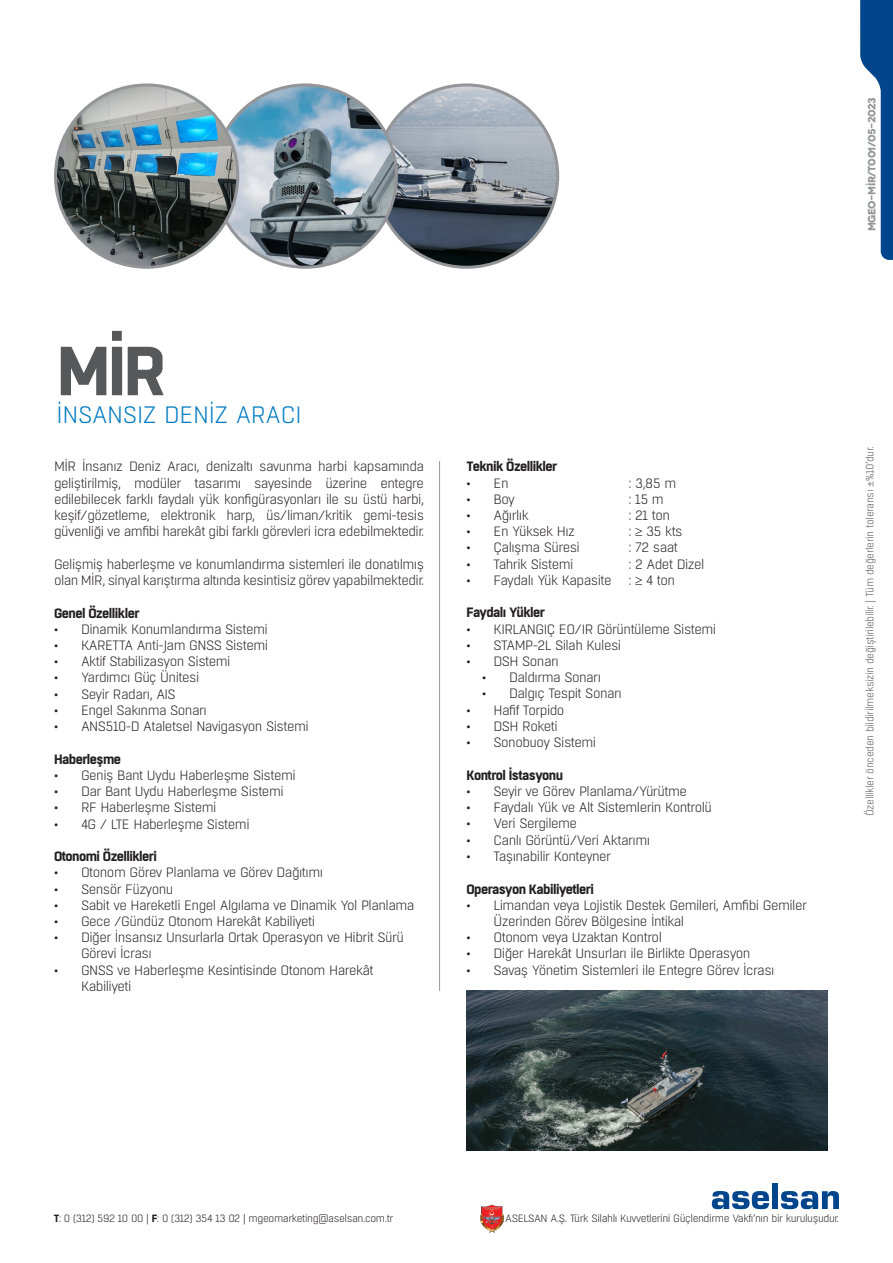
<style>
.page{position:relative;width:893px;height:1263px;background:#fff}
.page>*{position:absolute;margin:0;border:0;box-sizing:border-box;transform-origin:0 0}
.t1{font:700 69.15px "Boxed";color:#57585a}
.t2{font:300 23.7px "Boxed";letter-spacing:-.015em;color:#007ac2}
.t3{font:300 13.5px/16.2px "Boxed";letter-spacing:-.04em;color:#231f20}
.sda{font:700 13.5px "Boxed";letter-spacing:-.04em;color:#231f20}
.t4{font:300 10.5px "Boxed";letter-spacing:-.04em;color:#231f20}
.t5{font:300 10.5px "Boxed";letter-spacing:-.04em;color:#57585a}
.t6{font:700 10.5px "Novecentowide";letter-spacing:-.04em;color:#939598}
.s1{font-family:"Minion Pro";font-weight:400}
.s2{font-weight:700}
</style>
<div class="page">
<img style="left:480px;top:1204px;width:23px;height:28px">
<svg style="left:712px;top:1191px;width:57px;height:18px"></svg>
<div style="left:772px;top:1183px;width:6px;height:26px;background:#01468c"></div>
<svg style="left:781px;top:1191px;width:58px;height:18px"></svg>
<svg style="left:860px;top:0;width:33px;height:260px"></svg>
<hr style="left:439px;top:461px;width:1px;height:530px;background:#939598">
<img style="left:375px;top:85px;width:183px;height:182px;border-radius:91px">
<img style="left:214px;top:85px;width:182px;height:182px;border-radius:91px">
<img style="left:56px;top:85px;width:182px;height:182px;border-radius:91px">
<img style="left:467px;top:991px;width:361px;height:159px">
<p class="t1" style="left:57px;top:325px;width:112px">MİR</p>
<p class="t2" style="left:57px;top:400px;width:247px">İNSANSIZ DENİZ ARACI</p>
<p class="t3" style="left:54px;top:459px;width:372px;text-align:justify">MİR İnsanız Deniz Aracı, denizaltı savunma harbi kapsamında geliştirilmiş, modüler tasarımı sayesinde üzerine entegre edilebilecek farklı faydalı yük konfigürasyonları ile su üstü harbi, keşif/gözetleme, elektronik harp, üs/liman/kritik gemi-tesis güvenliği ve amfibi harekât gibi farklı görevleri icra edebilmektedir.</p>
<p class="t3" style="left:54px;top:556px;width:372px">Gelişmiş haberleşme ve konumlandırma sistemleri ile donatılmış olan MİR, sinyal karıştırma altında kesintisiz görev yapabilmektedir.</p>
<p class="sda" style="left:54px;top:604px;width:87px">Genel Özellikler</p>
<p class="t3" style="left:54px;top:621px;width:215px">• Dinamik Konumlandırma Sistemi</p>
<p class="t3" style="left:54px;top:637px;width:216px">• KARETTA Anti-Jam GNSS Sistemi</p>
<p class="t3" style="left:54px;top:653px;width:178px">• Aktif Stabilizasyon Sistemi</p>
<p class="t3" style="left:54px;top:670px;width:147px">• Yardımcı Güç Ünitesi</p>
<p class="t3" style="left:54px;top:686px;width:123px">• Seyir Radarı, AIS</p>
<p class="t3" style="left:54px;top:702px;width:154px">• Engel Sakınma Sonarı</p>
<p class="t3" style="left:54px;top:718px;width:256px">• ANS510-D Ataletsel Navigasyon Sistemi</p>
<p class="sda" style="left:54px;top:750px;width:69px">Haberleşme</p>
<p class="t3" style="left:54px;top:767px;width:243px">• Geniş Bant Uydu Haberleşme Sistemi</p>
<p class="t3" style="left:54px;top:783px;width:231px">• Dar Bant Uydu Haberleşme Sistemi</p>
<p class="t3" style="left:54px;top:800px;width:164px">• RF Haberleşme Sistemi</p>
<p class="t3" style="left:54px;top:816px;width:197px">• 4G / LTE Haberleşme Sistemi</p>
<p class="sda" style="left:54px;top:847px;width:104px">Otonomi Özellikleri</p>
<p class="t3" style="left:54px;top:865px;width:271px">• Otonom Görev Planlama ve Görev Dağıtımı</p>
<p class="t3" style="left:54px;top:881px;width:121px">• Sensör Füzyonu</p>
<p class="t3" style="left:54px;top:897px;width:362px">• Sabit ve Hareketli Engel Algılama ve Dinamik Yol Planlama</p>
<p class="t3" style="left:54px;top:913px;width:263px">• Gece /Gündüz Otonom Harekât Kabiliyeti</p>
<p class="t3" style="left:81px;top:929px;width:325px;text-indent:-27px">• Diğer İnsansız Unsurlarla Ortak Operasyon ve Hibrit Sürü<br>Görevi İcrası</p>
<p class="t3" style="left:81px;top:962px;width:294px;text-indent:-27px">• GNSS ve Haberleşme Kesintisinde Otonom Harekât<br>Kabiliyeti</p>
<p class="sda" style="left:467px;top:457px;width:92px">Teknik Özellikler</p>
<p class="t3" style="left:467px;top:475px;width:44px">• En</p>
<p class="t3" style="left:629px;top:475px;width:49px">: 3,85 m</p>
<p class="t3" style="left:467px;top:491px;width:50px">• Boy</p>
<p class="t3" style="left:629px;top:491px;width:37px">: 15 m</p>
<p class="t3" style="left:467px;top:507px;width:64px">• Ağırlık</p>
<p class="t3" style="left:629px;top:507px;width:43px">: 21 ton</p>
<p class="t3" style="left:467px;top:523px;width:110px">• En Yüksek Hız</p>
<p class="t3" style="left:629px;top:523px;width:56px">: ≥ 35 kts</p>
<p class="t3" style="left:467px;top:540px;width:115px">• Çalışma Süresi</p>
<p class="t3" style="left:629px;top:540px;width:51px">: 72 saat</p>
<p class="t3" style="left:467px;top:556px;width:108px">• Tahrik Sistemi</p>
<p class="t3" style="left:629px;top:556px;width:77px">: 2 Adet Dizel</p>
<p class="t3" style="left:467px;top:572px;width:210px">• Faydalı Yük Kapasite : ≥ 4 ton</p>
<p class="sda" style="left:467px;top:604px;width:80px">Faydalı Yükler</p>
<p class="t3" style="left:467px;top:621px;width:251px">• KIRLANGIÇ EO/IR Görüntüleme Sistemi</p>
<p class="t3" style="left:467px;top:637px;width:156px">• STAMP-2L Silah Kulesi</p>
<p class="t3" style="left:467px;top:653px;width:94px">• DSH Sonarı</p>
<p class="t3" style="left:482px;top:670px;width:120px">• Daldırma Sonarı</p>
<p class="t3" style="left:482px;top:686px;width:141px">• Dalgıç Tespit Sonarı</p>
<p class="t3" style="left:467px;top:702px;width:99px">• Hafif Torpido</p>
<p class="t3" style="left:467px;top:718px;width:93px">• DSH Roketi</p>
<p class="t3" style="left:467px;top:734px;width:131px">• Sonobuoy Sistemi</p>
<p class="sda" style="left:467px;top:766px;width:98px">Kontrol İstasyonu</p>
<p class="t3" style="left:467px;top:783px;width:222px">• Seyir ve Görev Planlama/Yürütme</p>
<p class="t3" style="left:467px;top:799px;width:247px">• Faydalı Yük ve Alt Sistemlerin Kontrolü</p>
<p class="t3" style="left:467px;top:816px;width:112px">• Veri Sergileme</p>
<p class="t3" style="left:467px;top:832px;width:185px">• Canlı Görüntü/Veri Aktarımı</p>
<p class="t3" style="left:467px;top:848px;width:146px">• Taşınabilir Konteyner</p>
<p class="sda" style="left:467px;top:880px;width:129px">Operasyon Kabiliyetleri</p>
<p class="t3" style="left:494px;top:897px;width:315px;text-indent:-27px">• Limandan veya Lojistik Destek Gemileri, Amfibi Gemiler<br>Üzerinden Görev Bölgesine İntikal</p>
<p class="t3" style="left:467px;top:929px;width:197px">• Otonom veya Uzaktan Kontrol</p>
<p class="t3" style="left:467px;top:946px;width:285px">• Diğer Harekât Unsurları ile Birlikte Operasyon</p>
<p class="t3" style="left:467px;top:962px;width:310px">• Savaş Yönetim Sistemleri ile Entegre Görev İcrası</p>
<p class="t6" style="left:865px;top:231px;width:136px;rotate:-90deg">MGEO-MİR/T001/05-2023</p>
<p class="t5" style="left:863px;top:816px;width:371px;rotate:-90deg">Özellikler önceden bildirilmeksizin değiştirilebilir. | Tüm değerlerin toleransı <span class="s1">±</span>%10’dur.</p>
<p class="t4" style="left:54px;top:1212px;width:341px"><span class="s2">T</span>: 0 (312) 592 10 00 | <span class="s2">F</span>: 0 (312) 354 13 02 | mgeomarketing@aselsan.com.tr</p>
<p class="t4" style="left:505px;top:1212px;width:335px">ASELSAN A.Ş. Türk Silahlı Kuvvetlerini Güçlendirme Vakfı’nın bir kuruluşudur.</p>
</div>
